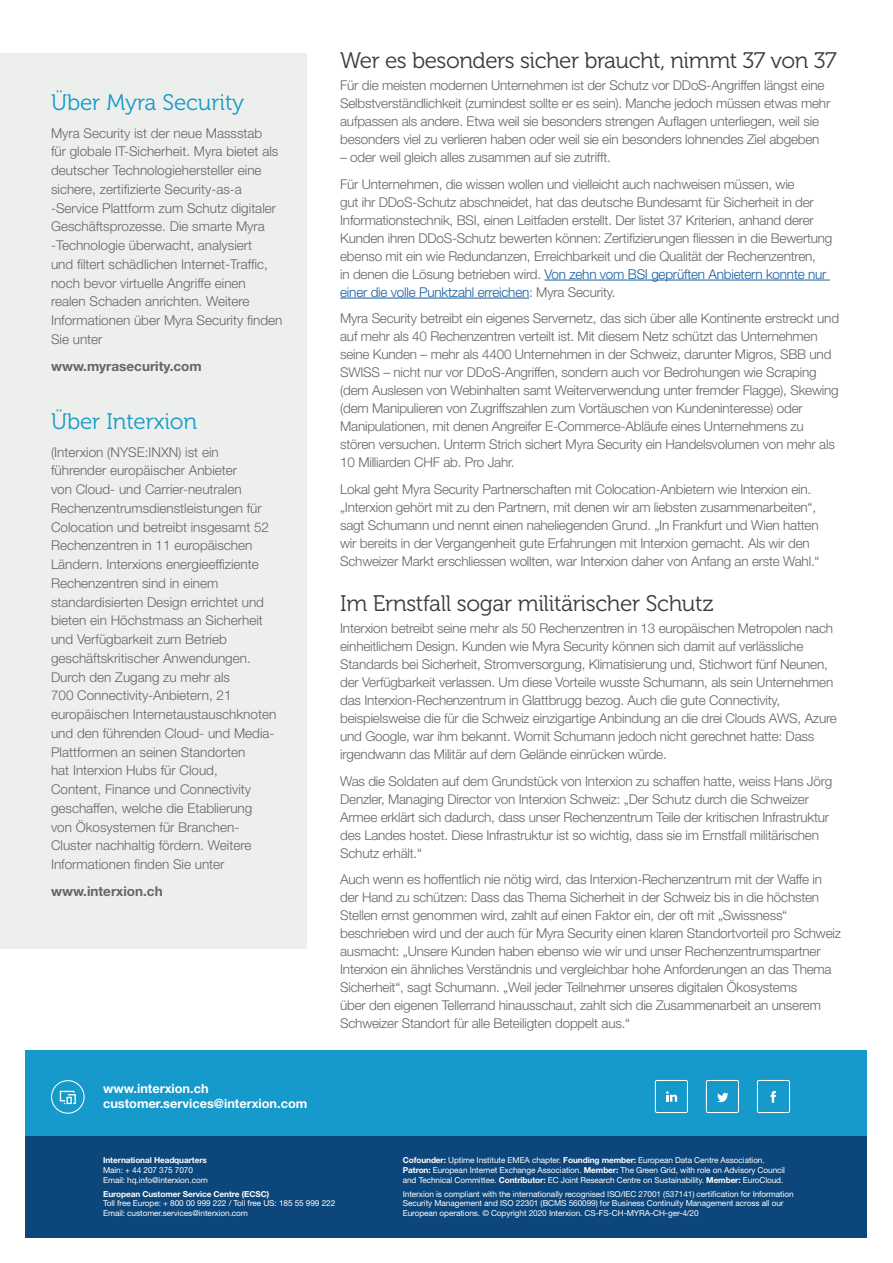
<style>
.page{position:relative;width:893px;height:1263px;background:#fff}
.page>*{position:absolute;margin:0;border:0;box-sizing:border-box;transform-origin:0 0}
.Subhead_1__Grey___Sp{font:22.5px "Museo 300";letter-spacing:-.02em;color:#3c3c3c}
.Subhead_1__Blue___Sp{font:22.5px "Museo 300";letter-spacing:-.005em;color:#169acb}
.Text__Grey{font:300 13.5px/18px "Helvetica Neue LT Std";letter-spacing:-.015em;color:#656568}
.Text__Grey-2{font:700 13.5px "Helvetica Neue LT Std";color:#656568}
.t1{font:700 12.75px "Helvetica Neue LT Std";color:#fff}
.t2{font:8.25px/9.8px "Helvetica Neue LT Std";letter-spacing:-.01em;color:#fff}
.t3{font:700 8.25px "Helvetica Neue LT Std";letter-spacing:-.01em;color:#fff}
.s1{color:#175d9e}
.s2{font-weight:700}
</style>
<div class="page">
<div style="left:0;top:53px;width:306px;height:895px;background:#edefed"></div>
<hr style="left:544px;top:280px;width:286px;height:1px;background:#175d9e">
<hr style="left:340px;top:298px;width:189px;height:1px;background:#175d9e">
<div style="left:26px;top:1135px;width:841px;height:102px;background:#0d467a"></div>
<div style="left:26px;top:1050px;width:841px;height:85px;background:#169acb"></div>
<svg style="left:60px;top:1091px;width:16px;height:13px"></svg>
<div style="left:51px;top:1080px;width:34px;height:34px;border:1px solid #fff;border-radius:50%"></div>
<svg style="left:666px;top:1091px;width:11px;height:11px"></svg>
<div style="left:655px;top:1080px;width:33px;height:33px;border:1px solid #fff;border-radius:2px"></div>
<svg style="left:717px;top:1093px;width:11px;height:9px"></svg>
<div style="left:706px;top:1080px;width:33px;height:33px;border:1px solid #fff;border-radius:2px"></div>
<svg style="left:770px;top:1091px;width:6px;height:12px"></svg>
<div style="left:757px;top:1080px;width:33px;height:33px;border:1px solid #fff;border-radius:2px"></div>
<p class="Subhead_1__Blue___Sp" style="left:51px;top:91px;width:195px">Über Myra Security</p>
<p class="Text__Grey" style="left:51px;top:123px;width:233px;line-height:18.8px">Myra Security ist der neue Massstab<br>für globale IT-Sicherheit. Myra bietet als deutscher Technologiehersteller eine sichere, zertifizierte Security-as-a -Service Plattform zum Schutz digitaler Geschäftsprozesse. Die smarte Myra -Technologie überwacht, analysiert<br>und filtert schädlichen Internet-Traffic, noch bevor virtuelle Angriffe einen realen Schaden anrichten. Weitere Informationen über Myra Security finden Sie unter</p>
<p class="Text__Grey-2" style="left:51px;top:358px;width:152px">www.myrasecurity.com</p>
<p class="Subhead_1__Blue___Sp" style="left:51px;top:409px;width:148px">Über Interxion</p>
<p class="Text__Grey" style="left:51px;top:442px;width:227px;line-height:18.8px">(Interxion (NYSE:INXN) ist ein führender europäischer Anbieter<br>von Cloud- und Carrier-neutralen Rechenzentrumsdienstleistungen für Colocation und betreibt insgesamt 52<br>Rechenzentren in 11 europäischen Ländern. Interxions energieeffiziente Rechenzentren sind in einem standardisierten Design errichtet und bieten ein Höchstmass an Sicherheit und Verfügbarkeit zum Betrieb geschäftskritischer Anwendungen.<br>Durch den Zugang zu mehr als<br>700 Connectivity-Anbietern, 21 europäischen Internetaustauschknoten und den führenden Cloud- und Media-Plattformen an seinen Standorten<br>hat Interxion Hubs für Cloud,<br>Content, Finance und Connectivity geschaffen, welche die Etablierung von Ökosystemen für Branchen-Cluster nachhaltig fördern. Weitere Informationen finden Sie unter</p>
<p class="Text__Grey-2" style="left:51px;top:883px;width:113px">www.interxion.ch</p>
<p class="t1" style="left:103px;top:1080px;width:107px">www.interxion.ch</p>
<p class="t1" style="left:103px;top:1095px;width:206px">customer.services@interxion.com</p>
<p class="Subhead_1__Grey___Sp" style="left:340px;top:48px;width:498px">Wer es besonders sicher braucht, nimmt 37 von 37</p>
<p class="Text__Grey" style="left:340px;top:76px;width:492px">Für die meisten modernen Unternehmen ist der Schutz vor DDoS-Angriffen längst eine Selbstverständlichkeit (zumindest sollte er es sein). Manche jedoch müssen etwas mehr aufpassen als andere. Etwa weil sie besonders strengen Auflagen unterliegen, weil sie besonders viel zu verlieren haben oder weil sie ein besonders lohnendes Ziel abgeben</p>
<p class="Text__Grey" style="left:340px;top:148px;width:272px">– oder weil gleich alles zusammen auf sie zutrifft.</p>
<p class="Text__Grey" style="left:340px;top:175px;width:494px">Für Unternehmen, die wissen wollen und vielleicht auch nachweisen müssen, wie<br>gut ihr DDoS-Schutz abschneidet, hat das deutsche Bundesamt für Sicherheit in der Informationstechnik, BSI, einen Leitfaden erstellt. Der listet 37 Kriterien, anhand derer Kunden ihren DDoS-Schutz bewerten können: Zertifizierungen fliessen in die Bewertung ebenso mit ein wie Redundanzen, Erreichbarkeit und die Qualität der Rechenzentren,<br>in denen die Lösung betrieben wird. <span class="s1">Von zehn vom BSI geprüften Anbietern konnte nur einer die volle Punktzahl erreichen</span>: Myra Security.</p>
<p class="Text__Grey" style="left:340px;top:309px;width:500px">Myra Security betreibt ein eigenes Servernetz, das sich über alle Kontinente erstreckt und auf mehr als 40 Rechenzentren verteilt ist. Mit diesem Netz schützt das Unternehmen seine Kunden – mehr als 4400 Unternehmen in der Schweiz, darunter Migros, SBB und SWISS – nicht nur vor DDoS-Angriffen, sondern auch vor Bedrohungen wie Scraping (dem Auslesen von Webinhalten samt Weiterverwendung unter fremder Flagge), Skewing (dem Manipulieren von Zugriffszahlen zum Vortäuschen von Kundeninteresse) oder Manipulationen, mit denen Angreifer E-Commerce-Abläufe eines Unternehmens zu stören versuchen. Unterm Strich sichert Myra Security ein Handelsvolumen von mehr als 10 Milliarden CHF ab. Pro Jahr.</p>
<p class="Text__Grey" style="left:340px;top:480px;width:481px">Lokal geht Myra Security Partnerschaften mit Colocation-Anbietern wie Interxion ein. „Interxion gehört mit zu den Partnern, mit denen wir am liebsten zusammenarbeiten“, sagt Schumann und nennt einen naheliegenden Grund. „In Frankfurt und Wien hatten wir bereits in der Vergangenheit gute Erfahrungen mit Interxion gemacht. Als wir den Schweizer Markt erschliessen wollten, war Interxion daher von Anfang an erste Wahl.“</p>
<p class="Subhead_1__Grey___Sp" style="left:340px;top:591px;width:375px">Im Ernstfall sogar militärischer Schutz</p>
<p class="Text__Grey" style="left:340px;top:619px;width:498px">Interxion betreibt seine mehr als 50 Rechenzentren in 13 europäischen Metropolen nach einheitlichem Design. Kunden wie Myra Security können sich damit auf verlässliche Standards bei Sicherheit, Stromversorgung, Klimatisierung und, Stichwort fünf Neunen, der Verfügbarkeit verlassen. Um diese Vorteile wusste Schumann, als sein Unternehmen das Interxion-Rechenzentrum in Glattbrugg bezog. Auch die gute Connectivity, beispielsweise die für die Schweiz einzigartige Anbindung an die drei Clouds AWS, Azure und Google, war ihm bekannt. Womit Schumann jedoch nicht gerechnet hatte: Dass irgendwann das Militär auf dem Gelände einrücken würde.</p>
<p class="Text__Grey" style="left:340px;top:772px;width:494px">Was die Soldaten auf dem Grundstück von Interxion zu schaffen hatte, weiss Hans Jörg Denzler, Managing Director von Interxion Schweiz: „Der Schutz durch die Schweizer Armee erklärt sich dadurch, dass unser Rechenzentrum Teile der kritischen Infrastruktur des Landes hostet. Diese Infrastruktur ist so wichtig, dass sie im Ernstfall militärischen Schutz erhält.“</p>
<p class="Text__Grey" style="left:340px;top:870px;width:502px">Auch wenn es hoffentlich nie nötig wird, das Interxion-Rechenzentrum mit der Waffe in der Hand zu schützen: Dass das Thema Sicherheit in der Schweiz bis in die höchsten Stellen ernst genommen wird, zahlt auf einen Faktor ein, der oft mit „Swissness“ beschrieben wird und der auch für Myra Security einen klaren Standortvorteil pro Schweiz ausmacht: „Unsere Kunden haben ebenso wie wir und unser Rechenzentrumspartner Interxion ein ähnliches Verständnis und vergleichbar hohe Anforderungen an das Thema Sicherheit“, sagt Schumann. „Weil jeder Teilnehmer unseres digitalen Ökosystems<br>über den eigenen Tellerrand hinausschaut, zahlt sich die Zusammenarbeit an unserem Schweizer Standort für alle Beteiligten doppelt aus.“</p>
<p class="t3" style="left:103px;top:1155px;width:105px">International Headquarters</p>
<p class="t2" style="left:103px;top:1165px;width:91px">Main: + 44 207 375 7070</p>
<p class="t2" style="left:103px;top:1175px;width:106px">Email: hq.info@interxion.com</p>
<p class="t3" style="left:103px;top:1189px;width:168px">European Customer Service Centre (ECSC)</p>
<p class="t2" style="left:103px;top:1198px;width:234px">Toll free Europe: + 800 00 999 222 / Toll free US: 185 55 999 222</p>
<p class="t2" style="left:103px;top:1208px;width:146px">Email: customer.services@interxion.com</p>
<p class="t2" style="left:403px;top:1155px;width:384px"><span class="s2">Cofounder:</span> Uptime Institute EMEA chapter. <span class="s2">Founding member:</span> European Data Centre Association.<br><span class="s2">Patron:</span> European Internet Exchange Association. <span class="s2">Member:</span> The Green Grid, with role on Advisory Council and Technical Committee. <span class="s2">Contributor:</span> EC Joint Research Centre on Sustainability. <span class="s2">Member:</span> EuroCloud.</p>
<p class="t2" style="left:403px;top:1189px;width:392px">Interxion is compliant with the internationally recognised ISO/IEC 27001 (537141) certification for Information<br>Security Management and ISO 22301 (BCMS 560099) for Business Continuity Management across all our<br>European operations. © Copyright 2020 Interxion. CS-FS-CH-MYRA-CH-ger-4/20</p>
</div>
